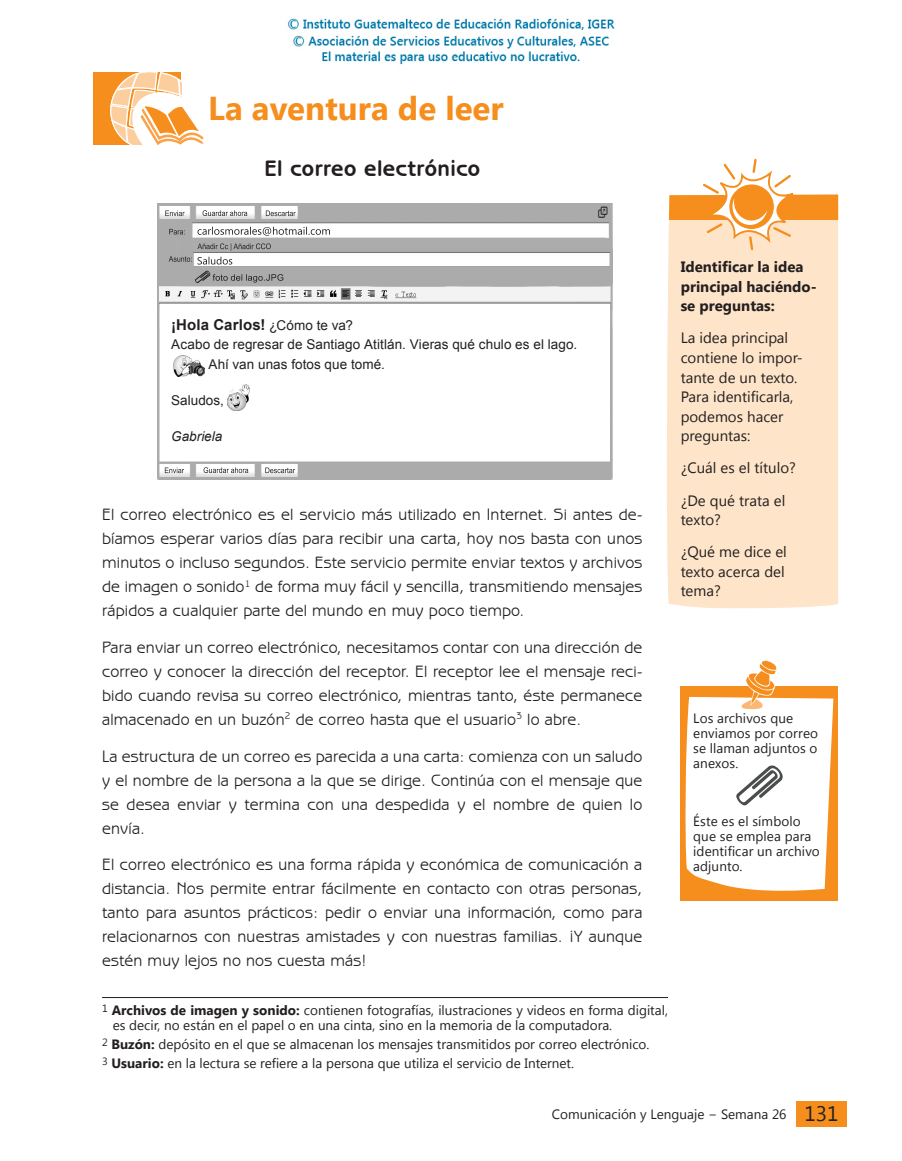
<style>
.page{position:relative;width:902px;height:1161px;background:#fff}
.page>*{position:absolute;margin:0;border:0;box-sizing:border-box;transform-origin:0 0}
.secciones{font:700 33px "Segoe UI";color:#f68e1e}
.Titulos_Korinna_BT{font:700 22.5px "Benguiat Gothic IT Cby BT";letter-spacing:.02em;color:#231f20}
.Textos_Korinna_BT{font:16.5px/24px "Benguiat Gothic IT Cby BT";letter-spacing:.01em;color:#231f20;text-align:justify}
.estrategia_lectura{font:15px/19.5px "Segoe UI";color:#231f20}
.estrategia_lectura-2{font:700 15px/19.5px "Segoe UI";color:#231f20}
.texto_xterno{font:700 15px "Arial";letter-spacing:.01em;color:#231f20}
.pie_de_página{font:13.5px/15px "Segoe UI";color:#231f20}
.pie_de_página_sin_li{font:13.5px "Segoe UI";color:#231f20}
.texto_xterno-2{font:13.5px/15px "Segoe UI";letter-spacing:.01em;color:#231f20}
.texto_xterno-3{font:13.5px "Arial";letter-spacing:.005em;color:#231f20}
.párrafo{font:italic 13.5px "Arial";color:#231f20}
.s1{font-weight:400;font-size:13.5px}
.s2{font-weight:700}
.s3{font-size:21px}
</style>
<div class="page">
<div style="left:667px;top:220px;width:171px;height:389px;background:#fee5c9"></div>
<div style="left:665px;top:195px;width:173px;height:25px;background:#f68e1e"></div>
<svg style="left:700px;top:158px;width:94px;height:94px"></svg>
<hr style="left:102px;top:997px;width:566px;height:1px;background:#231f20">
<img style="left:158px;top:204px;width:454px;height:276px">
<img style="left:174px;top:356px;width:31px;height:20px">
<img style="left:227px;top:385px;width:23px;height:26px">
<svg style="left:197px;top:227px;width:133px;height:9px"></svg>
<svg style="left:266px;top:210px;width:29px;height:6px"></svg>
<svg style="left:202px;top:210px;width:45px;height:6px"></svg>
<svg style="left:165px;top:210px;width:20px;height:6px"></svg>
<svg style="left:165px;top:467px;width:19px;height:6px"></svg>
<svg style="left:265px;top:467px;width:30px;height:6px"></svg>
<svg style="left:203px;top:467px;width:45px;height:6px"></svg>
<svg style="left:169px;top:229px;width:16px;height:5px"></svg>
<svg style="left:169px;top:243px;width:102px;height:22px"></svg>
<svg style="left:195px;top:271px;width:88px;height:12px"></svg>
<div style="left:680px;top:686px;width:158px;height:215px;background:#f68e1e"></div>
<svg style="left:685px;top:660px;width:148px;height:231px"></svg>
<div style="left:796px;top:1101px;width:50px;height:25px;background:#f68e1e"></div>
<div style="left:94px;top:72px;width:87px;height:73px;background:#f68e1e"></div>
<svg style="left:110px;top:72px;width:94px;height:74px"></svg>
<img style="left:287px;top:18px;width:328px;height:47px">
<p class="secciones" style="left:208px;top:85px;width:297px">La aventura de leer</p>
<p class="Titulos_Korinna_BT" style="left:264px;top:154px;width:217px">El correo electrónico</p>
<p class="texto_xterno" style="left:171px;top:314px;width:183px">¡Hola Carlos! <span class="s1">¿Cómo te va?</span></p>
<p class="texto_xterno-3" style="left:171px;top:335px;width:407px">Acabo de regresar de Santiago Atitlán. Vieras qué chulo es el lago.</p>
<p class="texto_xterno-3" style="left:208px;top:355px;width:178px">Ahí van unas fotos que tomé.</p>
<p class="texto_xterno-3" style="left:171px;top:391px;width:54px">Saludos,</p>
<p class="párrafo" style="left:171px;top:427px;width:53px">Gabriela</p>
<p class="Textos_Korinna_BT" style="left:102px;top:502px;width:542px">El correo electrónico es el servicio más utilizado en Internet. Si antes de&shy;bíamos esperar varios días para recibir una carta, hoy nos basta con unos minutos o incluso segundos. Este servicio permite enviar textos y archivos de imagen o sonido<sup>1</sup> de forma muy fácil y sencilla, transmitiendo mensajes rápidos a cualquier parte del mundo en muy poco tiempo.</p>
<p class="Textos_Korinna_BT" style="left:102px;top:635px;width:541px">Para enviar un correo electrónico, necesitamos contar con una dirección de correo y conocer la dirección del receptor. El receptor lee el mensaje reci&shy;bido cuando revisa su correo electrónico, mientras tanto, éste permanece almacenado en un buzón<sup>2</sup> de correo hasta que el usuario<sup>3</sup> lo abre.</p>
<p class="Textos_Korinna_BT" style="left:102px;top:743px;width:542px">La estructura de un correo es parecida a una carta: comienza con un saludo y el nombre de la persona a la que se dirige. Continúa con el mensaje que se desea enviar y termina con una despedida y el nombre de quien lo envía.</p>
<p class="Textos_Korinna_BT" style="left:102px;top:852px;width:542px">El correo electrónico es una forma rápida y económica de comunicación a distancia. Nos permite entrar fácilmente en contacto con otras personas, tanto para asuntos prácticos: pedir o enviar una información, como para relacionarnos con nuestras amistades y con nuestras familias. ¡Y aunque estén muy lejos no nos cuesta más!</p>
<p class="pie_de_página" style="left:113px;top:1002px;width:556px;text-indent:-11px"><sup>1</sup> <span class="s2">Archivos de imagen y sonido:</span> contienen fotografías, ilustraciones y videos en forma digital, es decir, no están en el papel o en una cinta, sino en la memoria de la computadora.</p>
<p class="pie_de_página_sin_li" style="left:102px;top:1035px;width:548px"><sup>2</sup> <span class="s2">Buzón:</span> depósito en el que se almacenan los mensajes transmitidos por correo electrónico.</p>
<p class="pie_de_página_sin_li" style="left:102px;top:1054px;width:473px"><sup>3</sup> <span class="s2">Usuario:</span> en la lectura se refiere a la persona que utiliza el servicio de Internet.</p>
<p class="estrategia_lectura-2" style="left:680px;top:256px;width:138px">Identificar la idea principal haciéndo&shy;se preguntas:</p>
<p class="estrategia_lectura" style="left:680px;top:328px;width:124px">La idea principal contiene lo impor&shy;tante de un texto.<br>Para identificarla, podemos hacer preguntas:</p>
<p class="estrategia_lectura" style="left:680px;top:457px;width:117px">¿Cuál es el título?</p>
<p class="estrategia_lectura" style="left:680px;top:490px;width:106px">¿De qué trata el texto?</p>
<p class="estrategia_lectura" style="left:680px;top:541px;width:108px">¿Qué me dice el texto acerca del tema?</p>
<p class="texto_xterno-2" style="left:693px;top:710px;width:126px">Los archivos que enviamos por correo se llaman adjuntos o anexos.</p>
<p class="texto_xterno-2" style="left:693px;top:813px;width:128px">Éste es el símbolo que se emplea para identificar un archivo adjunto.</p>
<p class="pie_de_página" style="left:552px;top:1106px;width:288px">Comunicación y Lenguaje − Semana 26 <span class="s3">131</span></p>
</div>
